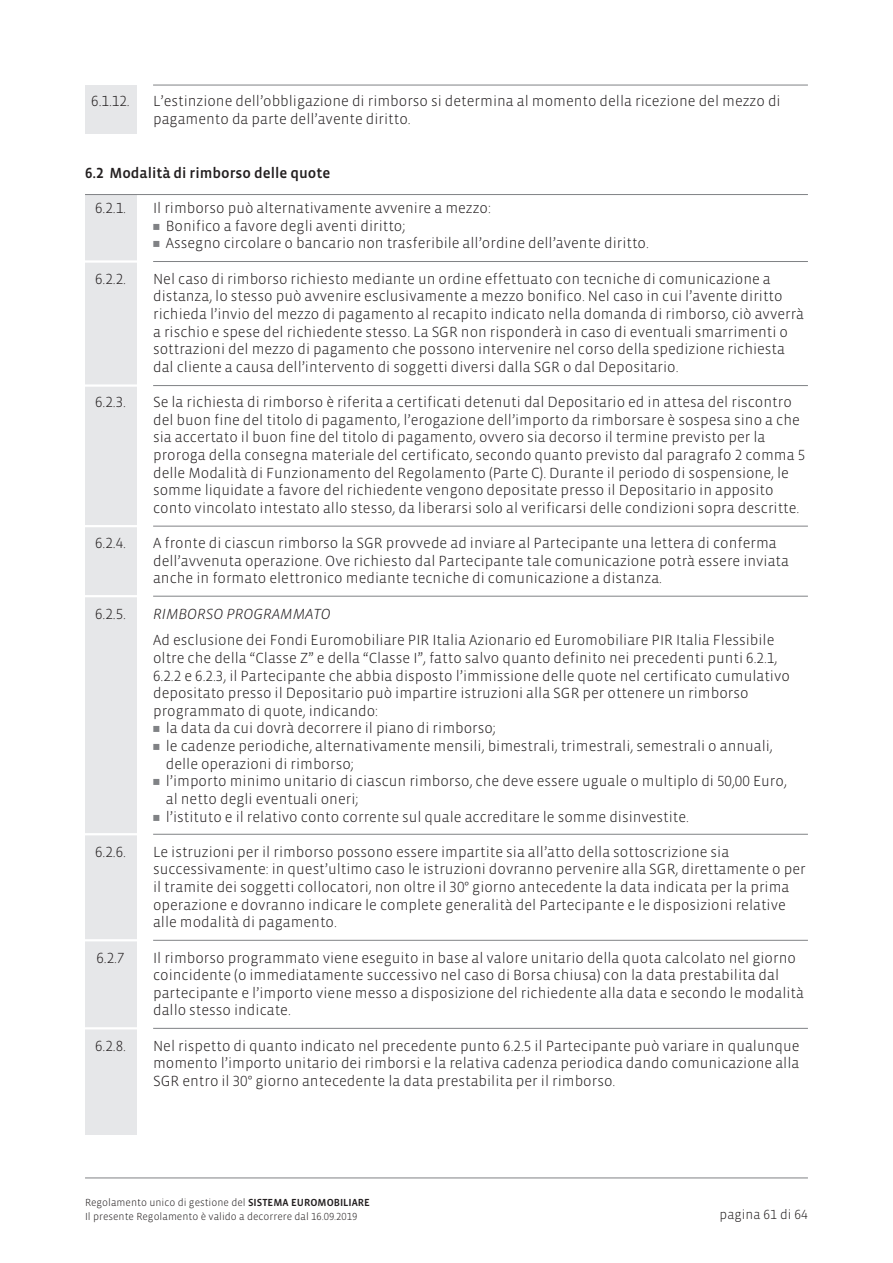
<style>
.page{position:relative;width:893px;height:1263px;background:#fff}
.page>*{position:absolute;margin:0;border:0;box-sizing:border-box;transform-origin:0 0}
.t1{font:300 15px/17.7px "Vista Sans OTCE";color:#231f20}
.t2{font:500 15px "Vista Sans OTCE";color:#231f20}
.t3{font:italic 300 15px "Vista Sans OTCE";color:#231f20}
.t4{font:300 13.5px "Vista Sans OTCE";color:#231f20}
.t5{font:300 10.5px/13.5px "Vista Sans OTCE";color:#231f20}
.s1{font-family:"Universal Newswith Comm Pi";font-weight:400;font-size:12px;color:#808285}
.s2{font-weight:500}
</style>
<div class="page">
<div style="left:85px;top:195px;width:51px;height:940px;background:#e6e7e9"></div>
<div style="left:85px;top:85px;width:51px;height:49px;background:#e6e7e9"></div>
<hr style="left:153px;top:261px;width:655px;height:1px;background:#808285">
<hr style="left:81px;top:260px;width:72px;height:3px;background:#fff">
<hr style="left:153px;top:385px;width:655px;height:1px;background:#808285">
<hr style="left:81px;top:384px;width:72px;height:3px;background:#fff">
<hr style="left:153px;top:526px;width:655px;height:1px;background:#808285">
<hr style="left:81px;top:525px;width:72px;height:2px;background:#fff">
<hr style="left:153px;top:596px;width:655px;height:1px;background:#808285">
<hr style="left:81px;top:595px;width:72px;height:2px;background:#fff">
<hr style="left:153px;top:834px;width:655px;height:1px;background:#808285">
<hr style="left:81px;top:833px;width:72px;height:2px;background:#fff">
<hr style="left:153px;top:940px;width:655px;height:1px;background:#808285">
<hr style="left:81px;top:939px;width:72px;height:2px;background:#fff">
<hr style="left:153px;top:1028px;width:655px;height:1px;background:#808285">
<hr style="left:81px;top:1027px;width:72px;height:2px;background:#fff">
<hr style="left:85px;top:194px;width:723px;height:1px;background:#808285">
<hr style="left:85px;top:1177px;width:723px;height:1px;background:#808285">
<hr style="left:153px;top:85px;width:655px;height:1px;background:#808285">
<p class="t1" style="left:91px;top:93px;width:40px">6.1.12.</p>
<p class="t1" style="left:153px;top:93px;width:629px">L’estinzione dell’obbligazione di rimborso si determina al momento della ricezione del mezzo di pagamento da parte dell’avente diritto.</p>
<p class="t2" style="left:85px;top:166px;width:247px">6.2 Modalità di rimborso delle quote</p>
<p class="t1" style="left:95px;top:200px;width:33px">6.2.1.</p>
<p class="t1" style="left:153px;top:200px;width:339px">Il rimborso può alternativamente avvenire a mezzo:</p>
<p class="t1" style="left:153px;top:218px;width:254px"><span class="s1">-</span> Bonifico a favore degli aventi diritto;</p>
<p class="t1" style="left:153px;top:236px;width:497px"><span class="s1">-</span> Assegno circolare o bancario non trasferibile all’ordine dell’avente diritto.</p>
<p class="t1" style="left:95px;top:271px;width:33px">6.2.2.</p>
<p class="t1" style="left:153px;top:271px;width:653px">Nel caso di rimborso richiesto mediante un ordine effettuato con tecniche di comunicazione a distanza, lo stesso può avvenire esclusivamente a mezzo bonifico. Nel caso in cui l’avente diritto richieda l’invio del mezzo di pagamento al recapito indicato nella domanda di rimborso, ciò avverrà a rischio e spese del richiedente stesso. La SGR non risponderà in caso di eventuali smarrimenti o sottrazioni del mezzo di pagamento che possono intervenire nel corso della spedizione richiesta dal cliente a causa dell’intervento di soggetti diversi dalla SGR o dal Depositario.</p>
<p class="t1" style="left:95px;top:394px;width:33px">6.2.3.</p>
<p class="t1" style="left:153px;top:394px;width:654px">Se la richiesta di rimborso è riferita a certificati detenuti dal Depositario ed in attesa del riscontro del buon fine del titolo di pagamento, l’erogazione dell’importo da rimborsare è sospesa sino a che sia accertato il buon fine del titolo di pagamento, ovvero sia decorso il termine previsto per la proroga della consegna materiale del certificato, secondo quanto previsto dal paragrafo 2 comma 5 delle Modalità di Funzionamento del Regolamento (Parte C). Durante il periodo di sospensione, le somme liquidate a favore del richiedente vengono depositate presso il Depositario in apposito conto vincolato intestato allo stesso, da liberarsi solo al verificarsi delle condizioni sopra descritte.</p>
<p class="t1" style="left:95px;top:535px;width:33px">6.2.4.</p>
<p class="t1" style="left:153px;top:535px;width:637px">A fronte di ciascun rimborso la SGR provvede ad inviare al Partecipante una lettera di conferma dell’avvenuta operazione. Ove richiesto dal Partecipante tale comunicazione potrà essere inviata anche in formato elettronico mediante tecniche di comunicazione a distanza.</p>
<p class="t1" style="left:95px;top:606px;width:33px">6.2.5.</p>
<p class="t3" style="left:153px;top:606px;width:179px">RIMBORSO PROGRAMMATO</p>
<p class="t1" style="left:153px;top:632px;width:638px">Ad esclusione dei Fondi Euromobiliare PIR Italia Azionario ed Euromobiliare PIR Italia Flessibile oltre che della “Classe Z” e della “Classe I”, fatto salvo quanto definito nei precedenti punti 6.2.1, 6.2.2 e 6.2.3, il Partecipante che abbia disposto l’immissione delle quote nel certificato cumulativo depositato presso il Depositario può impartire istruzioni alla SGR per ottenere un rimborso programmato di quote, indi cando:</p>
<p class="t1" style="left:153px;top:720px;width:344px"><span class="s1">-</span> la data da cui dovrà decorrere il piano di rimborso;</p>
<p class="t1" style="left:166px;top:738px;width:608px;text-indent:-13px"><span class="s1">-</span> le cadenze periodiche, alternativamente mensili, bimestrali, trimestrali, semestrali o annuali, delle operazioni di rimborso;</p>
<p class="t1" style="left:166px;top:773px;width:623px;text-indent:-13px"><span class="s1">-</span> l’importo minimo unitario di ciascun rimborso, che deve essere uguale o multiplo di 50,00 Euro, al netto degli eventuali oneri;</p>
<p class="t1" style="left:153px;top:809px;width:538px"><span class="s1">-</span> l’istituto e il relativo conto corrente sul quale accreditare le somme disinvestite.</p>
<p class="t1" style="left:95px;top:844px;width:33px">6.2.6.</p>
<p class="t1" style="left:153px;top:844px;width:654px">Le istruzioni per il rimborso possono essere impartite sia all’atto della sottoscrizione sia successivamente: in quest’ultimo caso le istruzioni dovranno pervenire alla SGR, direttamente o per il tramite dei soggetti collocatori, non oltre il 30° giorno antecedente la data indicata per la prima operazione e dovranno indicare le complete generalità del Partecipante e le disposizioni relative alle modalità di pagamento.</p>
<p class="t1" style="left:96px;top:950px;width:30px">6.2.7</p>
<p class="t1" style="left:153px;top:950px;width:652px">Il rimborso programmato viene eseguito in base al valore unitario della quota calcolato nel giorno coincidente (o immediatamente successivo nel caso di Borsa chiusa) con la data prestabilita dal partecipante e l’importo viene messo a disposizione del richiedente alla data e secondo le modalità dallo stesso indicate.</p>
<p class="t1" style="left:95px;top:1038px;width:33px">6.2.8.</p>
<p class="t1" style="left:153px;top:1038px;width:648px;text-align:justify">Nel rispetto di quanto indicato nel precedente punto 6.2.5 il Partecipante può variare in qualunque momento l’importo unitario dei rimborsi e la relativa cadenza periodica dando comunicazione alla SGR entro il 30° giorno antecedente la data prestabilita per il rimborso.</p>
<p class="t5" style="left:85px;top:1196px;width:286px">Regolamento unico di gestione del <span class="s2">SISTEMA EUROMOBILIARE<br></span>Il presente Regolamento è valido a decorrere dal 16.09.2019</p>
<p class="t4" style="left:720px;top:1209px;width:90px">pagina 61 di 64</p>
</div>
